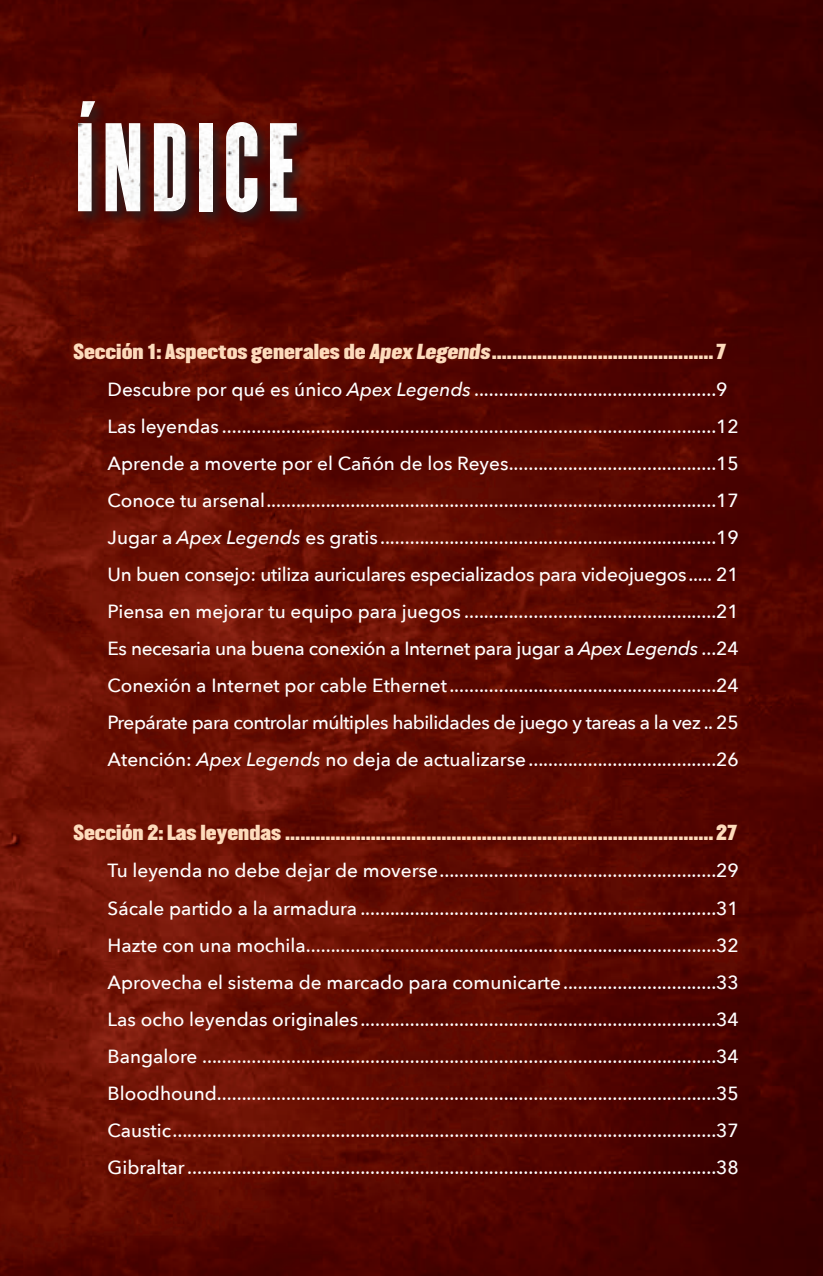
<style>
.page{position:relative;width:823px;height:1276px;background:#fff}
.page>*{position:absolute;margin:0;border:0;box-sizing:border-box;transform-origin:0 0}
.t1{font:110px "Champion HTF Featherweight";letter-spacing:.07em;color:#fff}
.t2{font:500 19px/37px "Avenir Next";color:#fff}
.t3{font:19px "Champion HTF Middleweight";color:#fddbbc}
.s1{font-style:italic}
</style>
<div class="page">
<img style="left:0;top:0;width:822px;height:1275px">
<img style="left:60px;top:89px;width:731px;height:145px">
<h1 class="t1" style="left:75px;top:100px;width:225px">ÍNDICE</h1>
<p class="t3" style="left:73px;top:339px;width:654px">Sección 1: Aspectos generales de Apex Legends............................................ 7</p>
<p class="t2" style="left:107px;top:370px;width:632px">Descubre por qué es único <span class="s1">Apex Legends</span> .................................................9<br>Las leyendas ....................................................................................................12<br>Aprende a moverte por el Cañón de los Reyes..........................................15<br>Conoce tu arsenal...........................................................................................17<br>Jugar a <span class="s1">Apex Legends</span> es gratis ....................................................................19<br>Un buen consejo: utiliza auriculares especializados para videojuegos..... 21<br>Piensa en mejorar tu equipo para juegos ...................................................21<br>Es necesaria una buena conexión a Internet para jugar a <span class="s1">Apex Legends</span> ...24<br>Conexión a Internet por cable Ethernet......................................................24<br>Prepárate para controlar múltiples habilidades de juego y tareas a la vez .. 25<br>Atención: <span class="s1">Apex Legends</span> no deja de actualizarse......................................26</p>
<p class="t3" style="left:73px;top:820px;width:665px">Sección 2: Las leyendas ..................................................................................... 27</p>
<p class="t2" style="left:108px;top:851px;width:632px;text-align:justify">Tu leyenda no debe dejar de moverse........................................................29<br>Sácale partido a la armadura ........................................................................31<br>Hazte con una mochila...................................................................................32<br>Aprovecha el sistema de marcado para comunicarte...............................33<br>Las ocho leyendas originales........................................................................34<br>Bangalore ........................................................................................................34<br>Bloodhound.....................................................................................................35<br>Caustic..............................................................................................................37<br>Gibraltar...........................................................................................................38</p>
</div>
